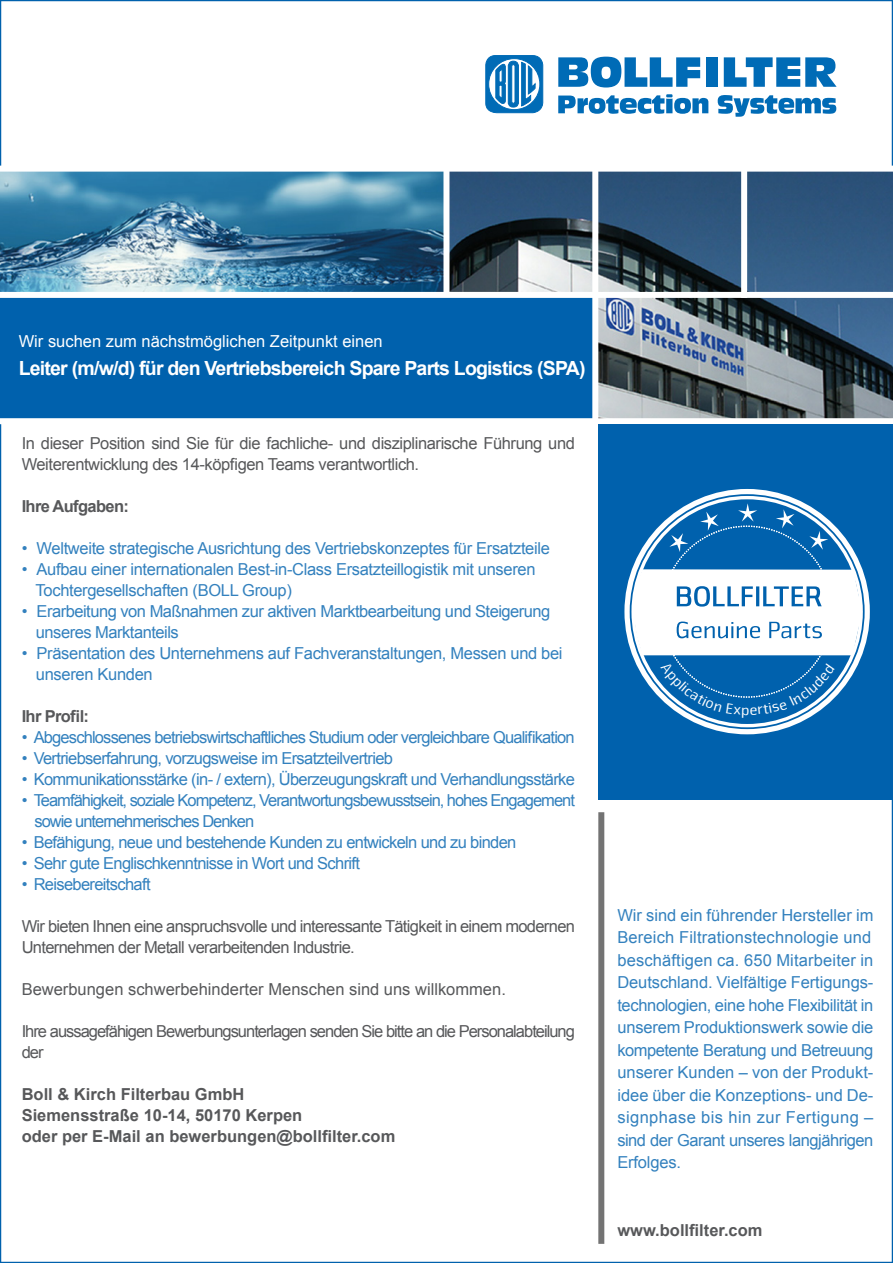
<style>
.page{position:relative;width:893px;height:1263px;background:#fff}
.page>*{position:absolute;margin:0;border:0;box-sizing:border-box;transform-origin:0 0}
.t1{font:700 19.5px "Arial";letter-spacing:-.04em;color:#fff}
.t2{font:16.5px/22.5px "Arial";letter-spacing:-.03em;color:#3381be}
.t3{font:16.5px/21px "Arial";letter-spacing:-.04em;color:#57585a}
.t4{font:700 16.5px "Arial";color:#57585a}
.t5{font:16.5px "Arial";letter-spacing:-.06em;color:#3381be}
.t6{font:16.5px "Arial";letter-spacing:-.05em;color:#3381be}
.t7{font:16.5px/21px "Arial";letter-spacing:-.06em;color:#57585a}
.t8{font:16.5px "Arial";letter-spacing:.01em;color:#3381be}
.t9{font:16.5px "Arial";color:#3381be}
.t10{font:16.5px "Arial";color:#57585a}
.t11{font:16.5px "Arial";color:#fff}
.t12{font:16.5px "Arial";letter-spacing:-.005em;color:#3381be}
.t13{font:16.5px "Arial";letter-spacing:-.01em;color:#3381be}
.t14{font:16.5px "Arial";letter-spacing:.025em;color:#3381be}
.t15{font:700 16.5px "Arial";letter-spacing:-.04em;color:#57585a}
</style>
<div class="page">
<img style="left:0;top:172px;width:443px;height:120px">
<img style="left:449px;top:172px;width:444px;height:246px">
<div style="left:0;top:297px;width:595px;height:124px;background:#0061ad"></div>
<div style="left:0;top:292px;width:893px;height:6px;background:#fff"></div>
<div style="left:0;top:418px;width:893px;height:6px;background:#fff"></div>
<div style="left:741px;top:166px;width:6px;height:132px;background:#fff"></div>
<svg style="left:558px;top:57px;width:142px;height:31px"></svg>
<div style="left:706px;top:57px;width:12px;height:30px;background:#006bb6"></div>
<svg style="left:724px;top:57px;width:113px;height:30px"></svg>
<svg style="left:486px;top:55px;width:57px;height:58px"></svg>
<svg style="left:558px;top:94px;width:150px;height:20px"></svg>
<svg style="left:718px;top:95px;width:118px;height:22px"></svg>
<div style="left:592px;top:163px;width:6px;height:285px;background:#fff"></div>
<div style="left:598px;top:812px;width:6px;height:432px;background:#737373"></div>
<div style="left:598px;top:424px;width:295px;height:375px;background:#0061ad"></div>
<div style="left:624px;top:489px;width:246px;height:245px;border:5px solid #fff;border-radius:50%"></div>
<svg style="left:633px;top:503px;width:229px;height:214px"></svg>
<p class="t11" style="left:19px;top:330px;width:366px">Wir suchen zum nächstmöglichen Zeitpunkt einen</p>
<p class="t1" style="left:19px;top:355px;width:568px">Leiter (m/w/d) für den Vertriebsbereich Spare Parts Logistics (SPA)</p>
<p class="t3" style="left:22px;top:433px;width:555px">In dieser Position sind Sie für die fachliche- und disziplinarische Führung und<br>Weiterentwicklung des 14-köpfigen Teams verantwortlich.</p>
<p class="t15" style="left:22px;top:495px;width:109px">Ihre Aufgaben:</p>
<p class="t2" style="left:22px;top:537px;width:530px">• Weltweite strategische Ausrichtung des Vertriebskonzeptes für Ersatzteile</p>
<p class="t2" style="left:22px;top:558px;width:515px">• Aufbau einer internationalen Best-in-Class Ersatzteillogistik mit unseren</p>
<p class="t2" style="left:36px;top:579px;width:258px">Tochtergesellschaften (BOLL Group)</p>
<p class="t2" style="left:22px;top:600px;width:530px">• Erarbeitung von Maßnahmen zur aktiven Marktbearbeitung und Steigerung</p>
<p class="t2" style="left:36px;top:621px;width:144px">unseres Marktanteils</p>
<p class="t2" style="left:22px;top:642px;width:542px">• Präsentation des Unternehmens auf Fachveranstaltungen, Messen und bei</p>
<p class="t2" style="left:36px;top:663px;width:118px">unseren Kunden</p>
<p class="t4" style="left:22px;top:705px;width:69px">Ihr Profil:</p>
<p class="t6" style="left:22px;top:726px;width:554px">• Abgeschlossenes betriebswirtschaftliches Studium oder vergleichbare Qualifikation</p>
<p class="t2" style="left:22px;top:747px;width:373px">• Vertriebserfahrung, vorzugsweise im Ersatzteilvertrieb</p>
<p class="t2" style="left:22px;top:768px;width:555px">• Kommunikationsstärke (in- / extern), Überzeugungskraft und Verhandlungsstärke</p>
<p class="t5" style="left:22px;top:789px;width:555px">• Teamfähigkeit, soziale Kompetenz, Verantwortungsbewusstsein, hohes Engagement</p>
<p class="t5" style="left:34px;top:810px;width:221px">sowie unternehmerisches Denken</p>
<p class="t2" style="left:22px;top:831px;width:496px">• Befähigung, neue und bestehende Kunden zu entwickeln und zu binden</p>
<p class="t2" style="left:22px;top:852px;width:340px">• Sehr gute Englischkenntnisse in Wort und Schrift</p>
<p class="t2" style="left:22px;top:873px;width:130px">• Reisebereitschaft</p>
<p class="t3" style="left:22px;top:916px;width:555px">Wir bieten Ihnen eine anspruchsvolle und interessante Tätigkeit in einem modernen<br>Unternehmen der Metall verarbeitenden Industrie.</p>
<p class="t10" style="left:22px;top:978px;width:486px">Bewerbungen schwerbehinderter Menschen sind uns willkommen.</p>
<p class="t7" style="left:22px;top:1021px;width:555px">Ihre aussagefähigen Bewerbungsunterlagen senden Sie bitte an die Personalabteilung der</p>
<p class="t4" style="left:22px;top:1083px;width:224px">Boll &amp; Kirch Filterbau GmbH</p>
<p class="t4" style="left:22px;top:1104px;width:282px">Siemensstraße 10-14, 50170 Kerpen</p>
<p class="t4" style="left:22px;top:1125px;width:375px">oder per E-Mail an bewerbungen@bollfilter.com</p>
<p class="t9" style="left:617px;top:904px;width:258px">Wir sind ein führender Hersteller im</p>
<p class="t8" style="left:617px;top:927px;width:255px">Bereich Filtrationstechnologie und</p>
<p class="t8" style="left:617px;top:949px;width:258px">beschäftigen ca. 650 Mitarbeiter in</p>
<p class="t12" style="left:617px;top:972px;width:258px">Deutschland. Vielfältige Fertigungs-</p>
<p class="t2" style="left:617px;top:994px;width:258px">technologien, eine hohe Flexibilität in</p>
<p class="t13" style="left:617px;top:1017px;width:258px">unserem Produktionswerk sowie die</p>
<p class="t2" style="left:617px;top:1039px;width:258px">kompetente Beratung und Betreuung unserer Kunden – von der Produkt-</p>
<p class="t9" style="left:617px;top:1084px;width:258px">idee über die Konzeptions- und De-</p>
<p class="t14" style="left:617px;top:1107px;width:258px">signphase bis hin zur Fertigung –</p>
<p class="t2" style="left:617px;top:1129px;width:258px">sind der Garant unseres langjährigen<br>Erfolges.</p>
<p class="t4" style="left:617px;top:1219px;width:147px">www.bollfilter.com</p>
</div>
